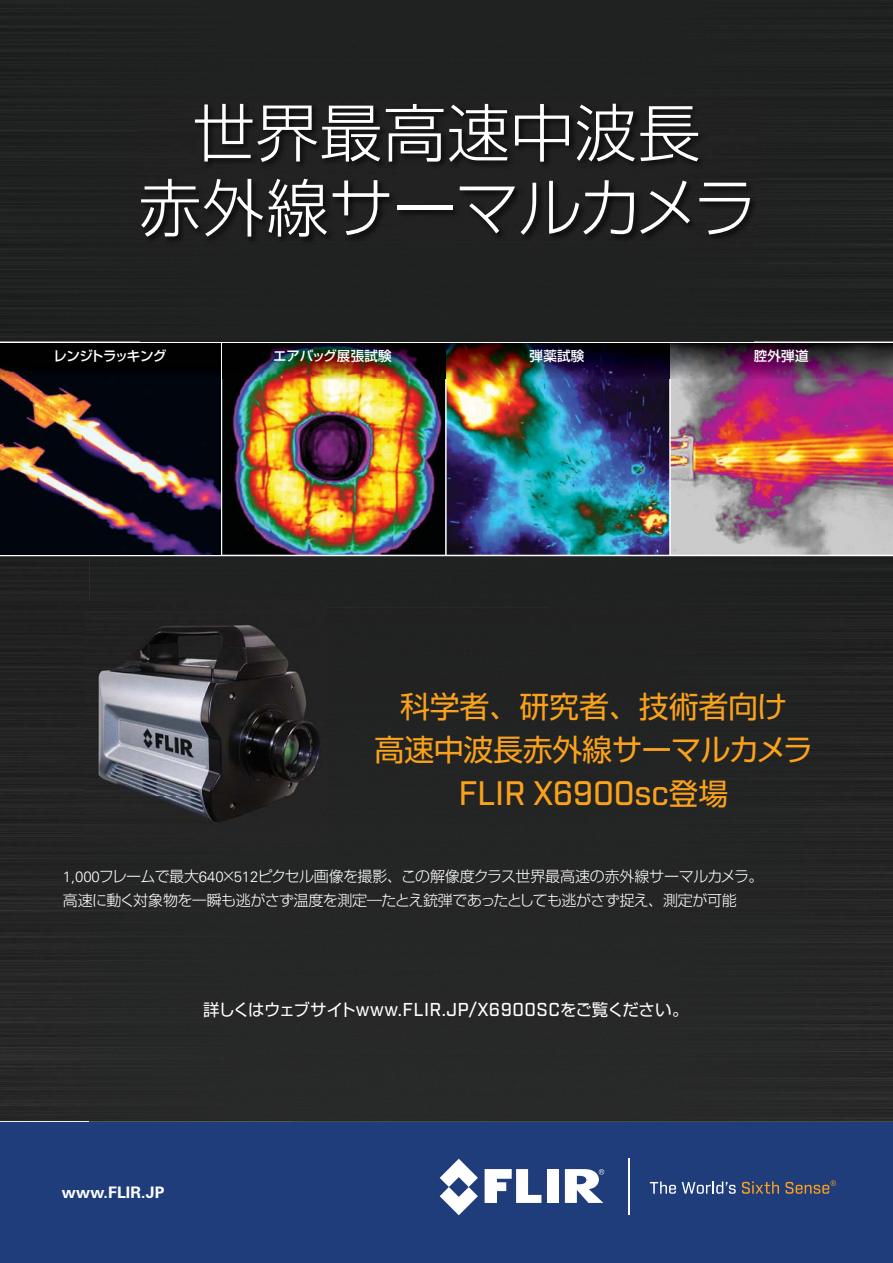
<style>
.page{position:relative;width:893px;height:1263px;background:#fff}
.page>*{position:absolute;margin:0;border:0;box-sizing:border-box;transform-origin:0 0}
.t1{font:63px/75px "Shin Go Pr 5 Light 90 msp RKSJ H";letter-spacing:.01em;color:#fff;text-align:center}
.t2{font:500 33px "Industry";letter-spacing:-.01em;color:#faa21b}
.t3{font:30px/43.5px "Shin Go Pr 5 Regular 90 msp RKSJ H";letter-spacing:-.01em;color:#faa21b;text-align:center}
.t4{font:500 18.15px "Industry";letter-spacing:.025em;color:#fff}
.t5{font:700 15.9px "Univers LT Std";letter-spacing:.01em;color:#fff}
.t6{font:15px/24px "Shin Go Pr 5 Light 90 msp RKSJ H";letter-spacing:-.03em;color:#fff}
.t7{font:13.5px "Shin Go Pr 5 Medium 90 msp RKSJ H";letter-spacing:-.015em;color:#fff}
.t8{font:13.5px "Shin Go Pr 5 Medium 90 msp RKSJ H";letter-spacing:-.045em;color:#fff}
.s1{font-family:"Shin Go Pr 5 Regular 90 msp RKSJ H";font-weight:400;font-size:30px}
.s2{font-family:"Univers";font-weight:300}
.s3{font-family:"Shin Go Pr 5 Regular 90 msp RKSJ H";font-weight:400;font-size:16.5px}
</style>
<div class="page">
<div style="left:0;top:0;width:893px;height:139px;background:#202121"></div>
<div style="left:0;top:139px;width:140px;height:203px;background:#202021"></div>
<div style="left:753px;top:139px;width:140px;height:203px;background:#202121"></div>
<div style="left:140px;top:245px;width:613px;height:97px;background:#202121"></div>
<div style="left:0;top:556px;width:89px;height:565px;background:#242424"></div>
<div style="left:89px;top:556px;width:804px;height:51px;background:#212121"></div>
<div style="left:294px;top:607px;width:599px;height:514px;background:#242525"></div>
<div style="left:89px;top:846px;width:205px;height:275px;background:#262727"></div>
<img style="left:139px;top:102px;width:619px;height:143px">
<img style="left:0;top:343px;width:445px;height:212px">
<img style="left:447px;top:379px;width:222px;height:176px">
<img style="left:671px;top:379px;width:222px;height:176px">
<img style="left:222px;top:343px;width:223px;height:36px">
<img style="left:447px;top:343px;width:222px;height:36px">
<img style="left:671px;top:343px;width:222px;height:36px">
<div style="left:0;top:1123px;width:893px;height:140px;background:#1f3d7b"></div>
<svg style="left:485px;top:1169px;width:56px;height:34px"></svg>
<div style="left:547px;top:1169px;width:12px;height:34px;background:#fff"></div>
<svg style="left:440px;top:1159px;width:38px;height:56px"></svg>
<svg style="left:565px;top:1169px;width:39px;height:34px"></svg>
<svg style="left:650px;top:1181px;width:26px;height:13px"></svg>
<svg style="left:682px;top:1181px;width:54px;height:13px"></svg>
<svg style="left:742px;top:1181px;width:37px;height:13px"></svg>
<hr style="left:629px;top:1159px;width:1px;height:56px;background:#fff">
<svg style="left:785px;top:1180px;width:51px;height:14px"></svg>
<img style="left:85px;top:600px;width:241px;height:246px">
<h1 class="t1" style="left:138px;top:104px;width:620px">世界最高速中波長<br>赤外線サーマルカメラ</h1>
<p class="t8" style="left:54px;top:351px;width:114px">レンジトラッキング</p>
<p class="t7" style="left:273px;top:351px;width:120px">エアバッグ展張試験</p>
<p class="t7" style="left:530px;top:351px;width:56px">弾薬試験</p>
<p class="t7" style="left:754px;top:351px;width:56px">腔外弾道</p>
<h3 class="t3" style="left:374px;top:689px;width:440px">科学者、研究者、技術者向け<br>高速中波長赤外線サーマルカメラ</h3>
<h2 class="t2" style="left:458px;top:781px;width:271px">FLIR X6900sc<span class="s1">登場</span></h2>
<p class="t6" style="left:63px;top:866px;width:702px"><span class="s2">1,000</span>フレームで最大<span class="s2">640</span>×<span class="s2">512</span>ピクセル画像を撮影、この解像度クラス世界最高速の赤外線サーマルカメラ。高速に動く対象物を一瞬も逃がさず温度を測定―たとえ銃弾であったとしても逃がさず捉え、測定が可能</p>
<p class="t4" style="left:203px;top:1003px;width:487px"><span class="s3">詳しくはウェブサイト</span>www.FLIR.JP/X6900SC<span class="s3">をご覧ください。</span></p>
<p class="t5" style="left:62px;top:1184px;width:104px">www.FLIR.JP</p>
</div>
